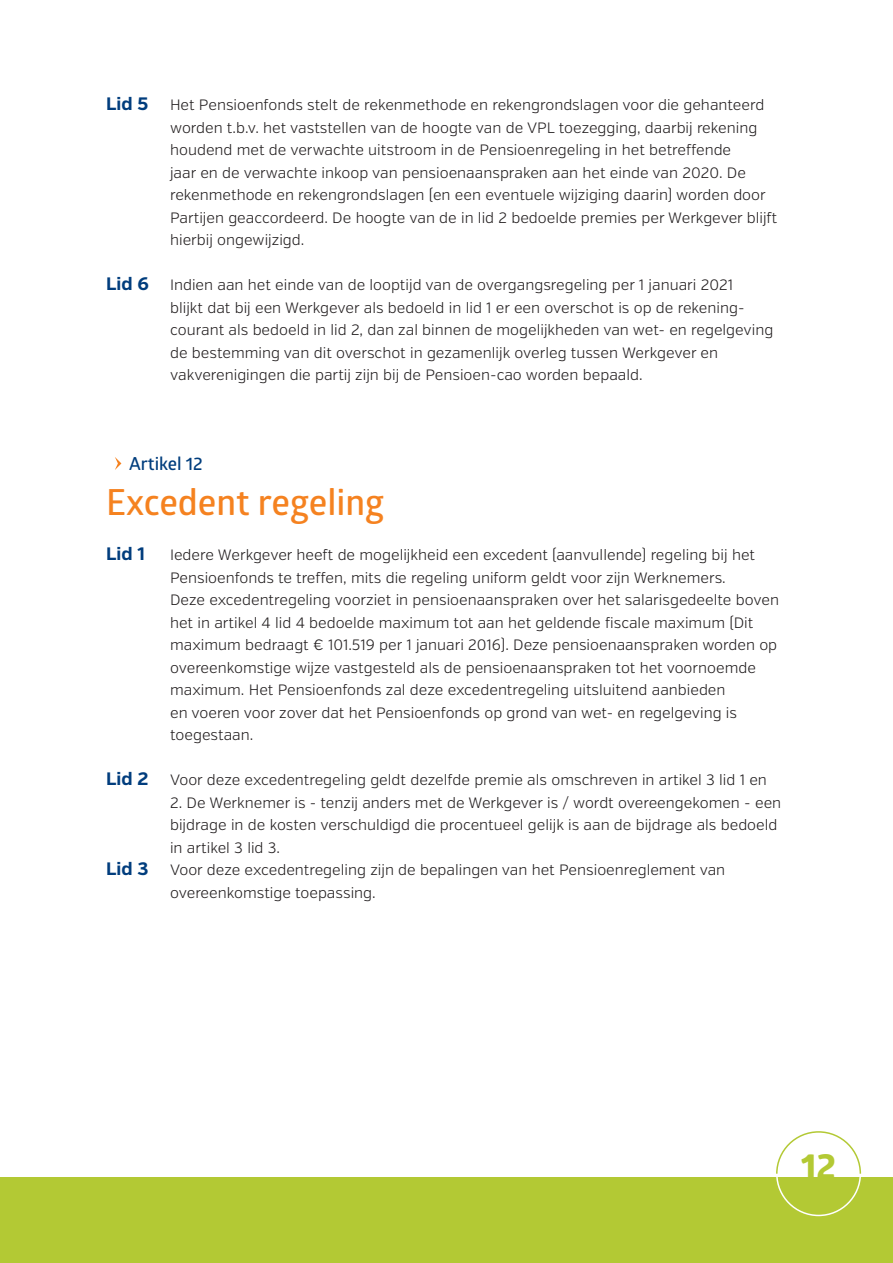
<style>
.page{position:relative;width:893px;height:1263px;background:#fff}
.page>*{position:absolute;margin:0;border:0;box-sizing:border-box;transform-origin:0 0}
.Article_Title{font:600 36px "Glober";color:#f58220}
.t1{font:700 36px "Globerx";color:#b3c934}
.Article_Title_PRE{font:600 18px "Glober";color:#013d7d}
.BodyText_Lid{font:700 18px "Verb";color:#013d7d}
.BodyText_Lid-2{font:300 15px/22.5px "Verb";color:#231f20}
.s1{font-weight:700;font-size:18px;color:#013d7d}
</style>
<div class="page">
<div style="left:0;top:1178px;width:893px;height:85px;background:#b3c934"></div>
<svg style="left:776px;top:1131px;width:86px;height:43px"></svg>
<svg style="left:115px;top:457px;width:6px;height:13px"></svg>
<p class="BodyText_Lid-2" style="left:170px;top:94px;width:609px;text-indent:-64px"><span class="s1">Lid 5</span> Het Pensioenfonds stelt de rekenmethode en rekengrondslagen voor die gehanteerd worden t.b.v. het vaststellen van de hoogte van de VPL toezegging, daarbij rekening houdend met de verwachte uitstroom in de Pensioenregeling in het betreffende<br>jaar en de verwachte inkoop van pensioenaanspraken aan het einde van 2020. De rekenmethode en rekengrondslagen (en een eventuele wijziging daarin) worden door Partijen geaccordeerd. De hoogte van de in lid 2 bedoelde premies per Werkgever blijft hierbij ongewijzigd.</p>
<p class="BodyText_Lid-2" style="left:170px;top:274px;width:605px;text-indent:-64px"><span class="s1">Lid 6</span> Indien aan het einde van de looptijd van de overgangsregeling per 1 januari 2021<br>blijkt dat bij een Werkgever als bedoeld in lid 1 er een overschot is op de rekening&shy;courant als bedoeld in lid 2, dan zal binnen de mogelijkheden van wet- en regelgeving de bestemming van dit overschot in gezamenlijk overleg tussen Werkgever en vakverenigingen die partij zijn bij de Pensioen-cao worden bepaald.</p>
<p class="Article_Title_PRE" style="left:129px;top:451px;width:75px">Artikel 12</p>
<p class="Article_Title" style="left:106px;top:477px;width:280px">Excedent regeling</p>
<p class="BodyText_Lid" style="left:106px;top:543px;width:40px">Lid 1</p>
<p class="BodyText_Lid-2" style="left:170px;top:544px;width:586px">Iedere Werkgever heeft de mogelijkheid een excedent (aanvullende) regeling bij het<br>Pensioenfonds te treffen, mits die regeling uniform geldt voor zijn Werknemers.</p>
<p class="BodyText_Lid-2" style="left:170px;top:589px;width:610px">Deze excedentregeling voorziet in pensioenaanspraken over het salarisgedeelte boven het in artikel 4 lid 4 bedoelde maximum tot aan het geldende fiscale maximum (Dit maximum bedraagt € 101.519 per 1 januari 2016). Deze pensioenaanspraken worden op overeenkomstige wijze vastgesteld als de pensioenaanspraken tot het voornoemde maximum. Het Pensioenfonds zal deze excedentregeling uitsluitend aanbieden<br>en voeren voor zover dat het Pensioenfonds op grond van wet- en regelgeving is toegestaan.</p>
<p class="BodyText_Lid-2" style="left:106px;top:769px;width:662px"><span class="s1">Lid 2</span> Voor deze excedentregeling geldt dezelfde premie als omschreven in artikel 3 lid 1 en</p>
<p class="BodyText_Lid-2" style="left:170px;top:791px;width:613px">2. De Werknemer is - tenzij anders met de Werkgever is / wordt overeengekomen - een bijdrage in de kosten verschuldigd die procentueel gelijk is aan de bijdrage als bedoeld in artikel 3 lid 3.</p>
<p class="BodyText_Lid-2" style="left:170px;top:859px;width:557px;text-indent:-64px"><span class="s1">Lid 3</span> Voor deze excedentregeling zijn de bepalingen van het Pensioenreglement van overeenkomstige toepassing.</p>
<h1 class="t1" style="left:801px;top:1140px;width:36px">12</h1>
</div>
